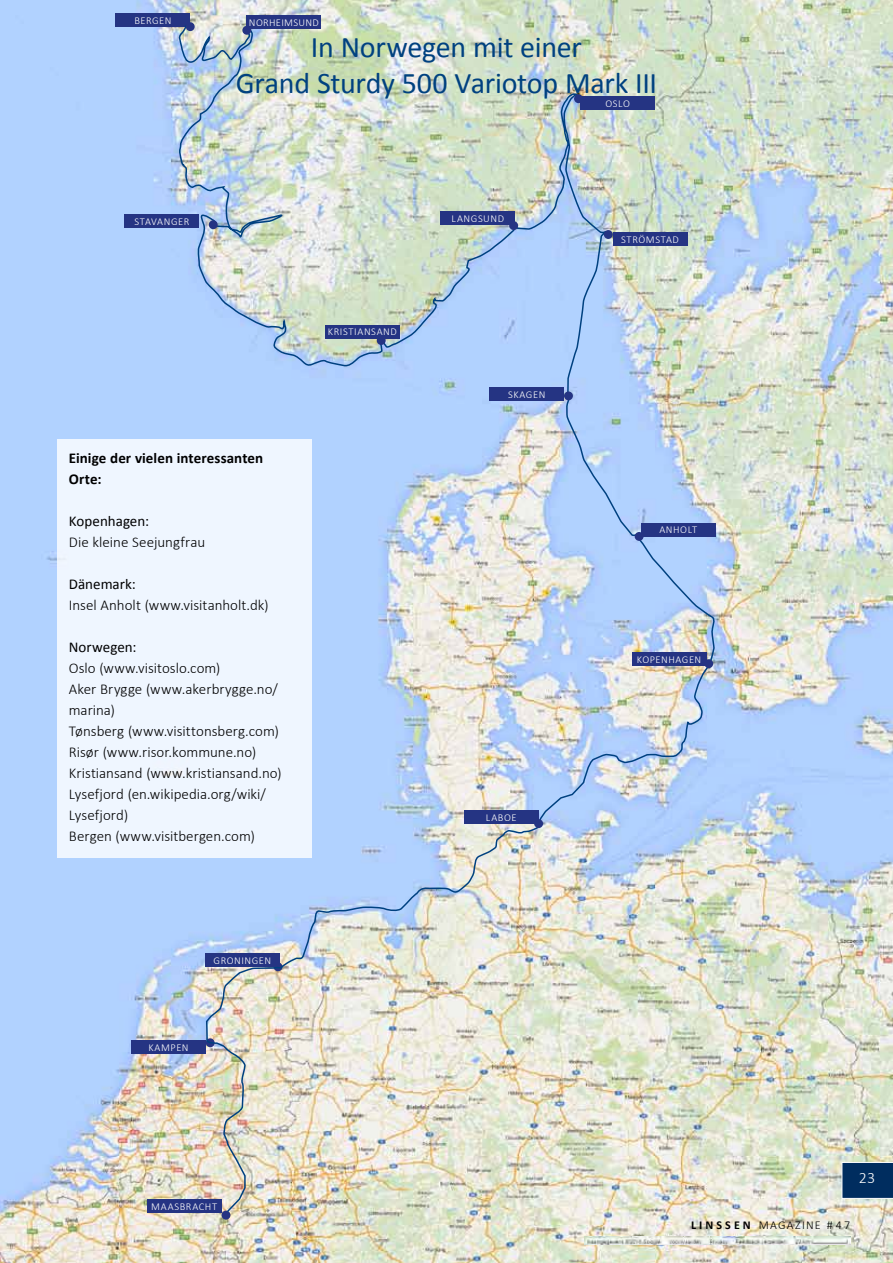
<style>
.page{position:relative;width:893px;height:1263px;background:#fff}
.page>*{position:absolute;margin:0;border:0;box-sizing:border-box;transform-origin:0 0}
.t1{font:30px/36px "Calibri";letter-spacing:-.01em;color:#004180;text-align:center}
.t2{font:300 16.05px "Calibri";color:#fff}
.t3{font:300 15px/21px "Calibri";letter-spacing:.005em;color:#000}
.t4{font:700 15px/21px "Calibri";color:#000}
.t5{font:15px "Calibri";color:#000}
.t6{font:300 12px "Calibri";letter-spacing:.105em;color:#000}
.t7{font:300 10.5px "Calibri";letter-spacing:.055em;color:#fff}
.t8{font:300 10.5px "Calibri";letter-spacing:.03em;color:#fff}
.s1{font-weight:700}
</style>
<div class="page">
<img style="left:0;top:0;width:893px;height:1263px">
<img style="left:585px;top:1236px;width:265px;height:8px">
<div style="left:222px;top:1211px;width:8px;height:8px;background:#253483;border-radius:50%"></div>
<div style="left:147px;top:1199px;width:75px;height:13px;background:#253483"></div>
<div style="left:131px;top:1040px;width:75px;height:14px;background:#253483"></div>
<div style="left:125px;top:214px;width:74px;height:14px;background:#253483"></div>
<div style="left:116px;top:13px;width:74px;height:14px;background:#253483"></div>
<div style="left:247px;top:16px;width:74px;height:13px;background:#253483"></div>
<img style="left:178px;top:24px;width:538px;height:1190px">
<div style="left:58px;top:439px;width:254px;height:418px;background:#eff6ff"></div>
<div style="left:704px;top:659px;width:9px;height:9px;background:#253483;border-radius:50%"></div>
<div style="left:635px;top:532px;width:9px;height:9px;background:#253483;border-radius:50%"></div>
<div style="left:564px;top:391px;width:9px;height:9px;background:#253483;border-radius:50%"></div>
<div style="left:604px;top:230px;width:9px;height:9px;background:#253483;border-radius:50%"></div>
<div style="left:509px;top:221px;width:9px;height:9px;background:#253483;border-radius:50%"></div>
<div style="left:377px;top:336px;width:9px;height:9px;background:#253483;border-radius:50%"></div>
<div style="left:209px;top:220px;width:9px;height:9px;background:#253483;border-radius:50%"></div>
<div style="left:186px;top:22px;width:9px;height:9px;background:#253483;border-radius:50%"></div>
<div style="left:242px;top:26px;width:9px;height:9px;background:#253483;border-radius:50%"></div>
<div style="left:574px;top:94px;width:9px;height:9px;background:#253483;border-radius:50%"></div>
<div style="left:534px;top:819px;width:9px;height:9px;background:#253483;border-radius:50%"></div>
<svg style="left:842px;top:1162px;width:51px;height:37px;background:#103a69"></svg>
<p class="t7" style="left:134px;top:14px;width:39px">bergen</p>
<p class="t8" style="left:249px;top:16px;width:70px">norheimsund</p>
<p class="t7" style="left:134px;top:215px;width:54px">stavanger</p>
<h1 class="t1" style="left:236px;top:29px;width:423px">In Norwegen mit einer<br>Grand Sturdy 500 Variotop Mark III</h1>
<p class="t7" style="left:605px;top:97px;width:26px">oslo</p>
<p class="t7" style="left:328px;top:325px;width:69px">kristiansand</p>
<p class="t7" style="left:452px;top:212px;width:53px">langsu nd</p>
<p class="t7" style="left:508px;top:388px;width:39px">skagen</p>
<p class="t7" style="left:621px;top:233px;width:14px">ström</p>
<p class="t7" style="left:655px;top:233px;width:24px">stad</p>
<p class="t4" style="left:69px;top:447px;width:196px">Einige der vielen interessanten<br>Orte:</p>
<p class="t5" style="left:69px;top:511px;width:82px">Kopenhagen:</p>
<p class="t3" style="left:69px;top:531px;width:138px">Die kleine Seejungfrau</p>
<p class="t5" style="left:69px;top:574px;width:69px">Dänemark:</p>
<p class="t3" style="left:69px;top:594px;width:201px">I nsel Anholt (www.visitanholt.dk)</p>
<p class="t5" style="left:69px;top:637px;width:69px">Norwegen:</p>
<p class="t3" style="left:69px;top:657px;width:214px">Oslo (www.visitoslo.com)<br>Aker Brygge (www.akerbrygge.no/ marina)<br>Tønsberg (www.visittonsberg.com)<br>Risør (www.risor.kommune.no)<br>Kristiansand (www.kristiansand.no)<br>Lysefjord (en.wikipedia.org/wiki/<br>Lysefjord)<br>Bergen (www.visitbergen.com)</p>
<p class="t7" style="left:214px;top:954px;width:59px">Groningen</p>
<p class="t7" style="left:148px;top:1041px;width:42px">Kamp en</p>
<p class="t7" style="left:486px;top:811px;width:32px">Laboe</p>
<p class="t7" style="left:659px;top:523px;width:39px">anholt</p>
<p class="t7" style="left:637px;top:653px;width:66px">kopenhagen</p>
<p class="t7" style="left:151px;top:1200px;width:67px">Maasbr acht</p>
<p class="t2" style="left:859px;top:1168px;width:18px">23</p>
<p class="t6" style="left:691px;top:1217px;width:161px"><span class="s1">linssen</span> magazine #47</p>
</div>
